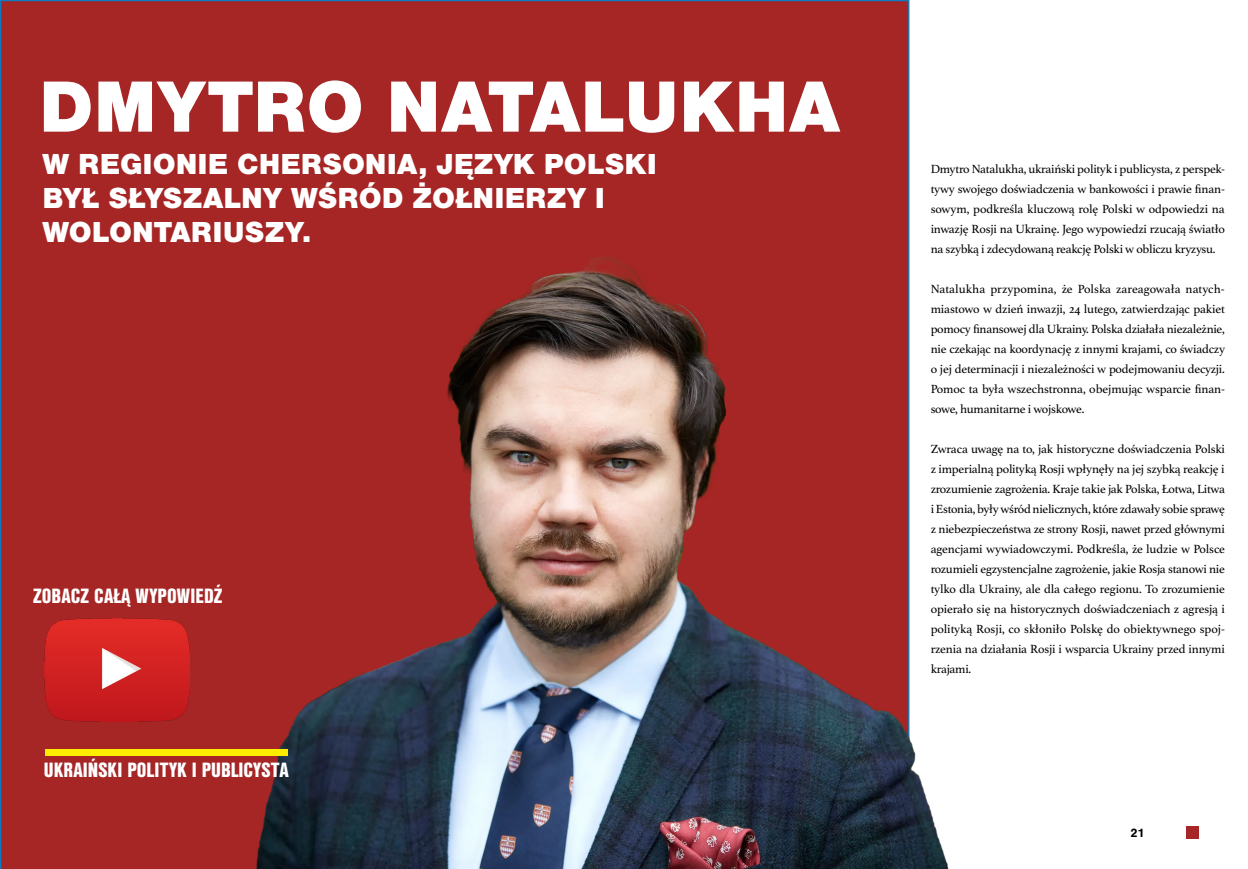
<style>
.page{position:relative;width:1248px;height:869px;background:#fff}
.page>*{position:absolute;margin:0;border:0;box-sizing:border-box;transform-origin:0 0}
.t1{font:900 75px "Nimbus San";letter-spacing:.005em;color:#fff}
.t2{font:900 30px/33.8px "Nimbus San";color:#fff}
.t3{font:900 20px "Nimbus San Con L";color:#fff}
.t4{font:12.5px/20px "Athelas";letter-spacing:-.02em;color:#000;text-align:justify}
.t5{font:700 12.5px "Nimbus San";color:#000}
</style>
<div class="page">
<div style="left:0;top:0;width:909px;height:868px;background:#a62525"></div>
<div style="left:1185px;top:826px;width:13px;height:13px;background:#a62525"></div>
<img style="left:119px;top:209px;width:830px;height:659px">
<div style="left:45px;top:748px;width:243px;height:7px;background:#ffed00"></div>
<img style="left:44px;top:618px;width:146px;height:103px">
<h1 class="t1" style="left:39px;top:64px;width:802px">DMYTRO NATALUKHA</h1>
<h2 class="t2" style="left:42px;top:147px;width:616px">W REGIONIE CHERSONIA, JĘZYK POLSKI<br>BYŁ SŁYSZALNY WŚRÓD ŻOŁNIERZY I<br>WOLONTARIUSZY.</h2>
<h3 class="t3" style="left:33px;top:580px;width:191px">ZOBACZ CAŁĄ WYPOWIEDŹ</h3>
<h3 class="t3" style="left:44px;top:754px;width:246px">UKRAIŃSKI POLITYK I PUBLICYSTA</h3>
<p class="t4" style="left:930px;top:159px;width:296px">Dmytro Natalukha, ukraiński polityk i publicysta, z perspek&shy;tywy swojego doświadczenia w bankowości i prawie finan&shy;sowym, podkreśla kluczową rolę Polski w odpowiedzi na inwazję Rosji na Ukrainę. Jego wypowiedzi rzucają światło na szybką i zdecydowaną reakcję Polski w obliczu kryzysu.</p>
<p class="t4" style="left:930px;top:279px;width:296px">Natalukha przypomina, że Polska zareagowała natych&shy;miastowo w dzień inwazji, 24 lutego, zatwierdzając pakiet pomocy finansowej dla Ukrainy. Polska działała niezależnie, nie czekając na koordynację z innymi krajami, co świadczy o jej determinacji i niezależności w podejmowaniu decyzji.<br>Pomoc ta była wszechstronna, obejmując wsparcie finan&shy;sowe, humanitarne i wojskowe.</p>
<p class="t4" style="left:930px;top:439px;width:296px">Zwraca uwagę na to, jak historyczne doświadczenia Polski z imperialną polityką Rosji wpłynęły na jej szybką reakcję i zrozumienie zagrożenia. Kraje takie jak Polska, Łotwa, Litwa i Estonia, były wśród nielicznych, które zdawały sobie sprawę z niebezpieczeństwa ze strony Rosji, nawet przed głównymi agencjami wywiadowczymi. Podkreśla, że ludzie w Polsce rozumieli egzystencjalne zagrożenie, jakie Rosja stanowi nie tylko dla Ukrainy, ale dla całego regionu. To zrozumienie opierało się na historycznych doświadczeniach z agresją i polityką Rosji, co skłoniło Polskę do obiektywnego spoj&shy;rzenia na działania Rosji i wsparcia Ukrainy przed innymi krajami.</p>
<p class="t5" style="left:1130px;top:825px;width:15px">21</p>
</div>
